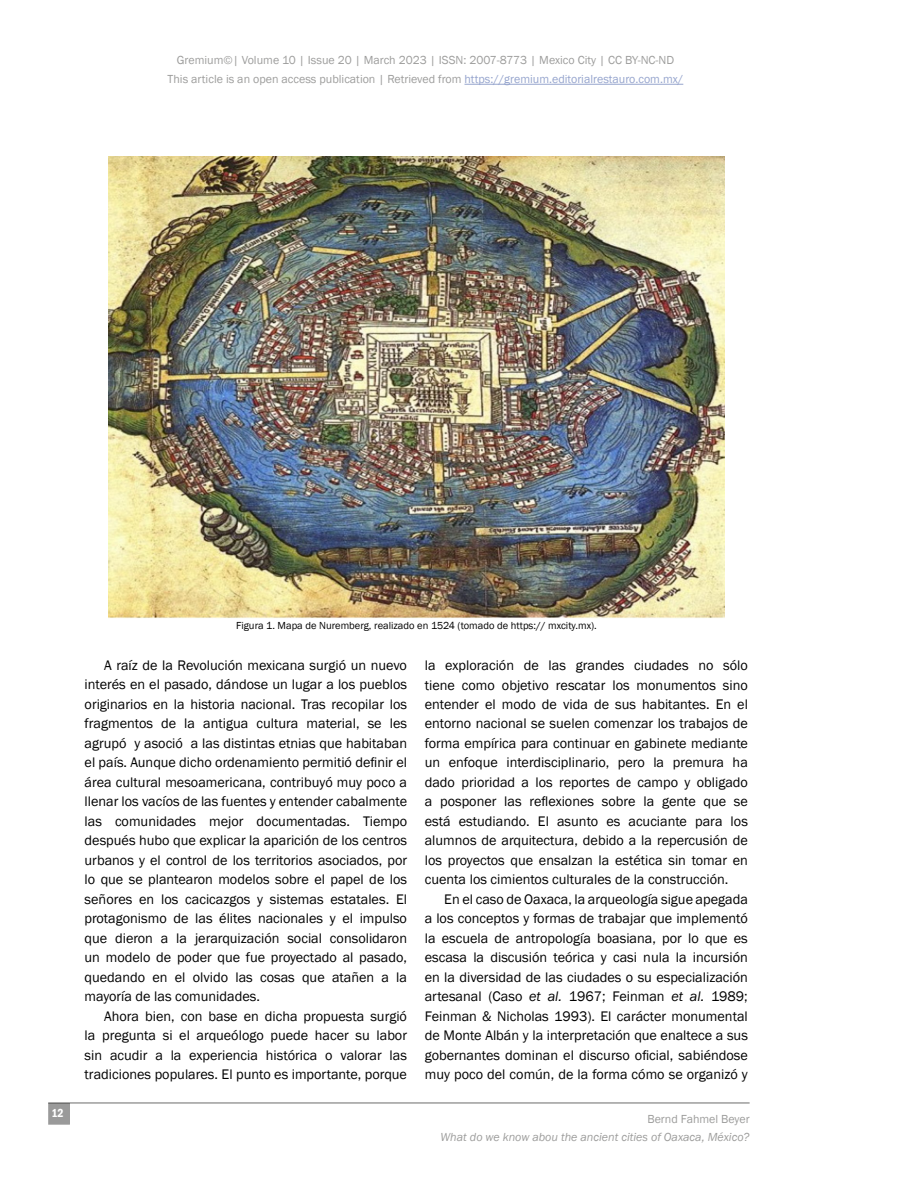
<style>
.page{position:relative;width:918px;height:1188px;background:#fff}
.page>*{position:absolute;margin:0;border:0;box-sizing:border-box;transform-origin:0 0}
.t1{font:14.25px/19.5px "Franklin Gothic";color:#000;text-align:justify}
.t2{font:12px/19.5px "Franklin Gothic";color:#9d9d9c;text-align:center}
.t3{font:italic 12px "Franklin Gothic";color:#9d9d9c}
.t4{font:600 condensed 12px "Franklin Gothic";color:#fff}
.t5{font:10.5px "Franklin Gothic";color:#000}
.s1{color:#95a4cd}
.s2{font-style:italic}
</style>
<div class="page">
<hr style="left:465px;top:84px;width:218px;height:1px;background:#95a4cd">
<hr style="left:48px;top:1102px;width:702px;height:2px;background:#9d9d9c">
<div style="left:49px;top:1104px;width:20px;height:20px;background:#9a9a9a"></div>
<img style="left:108px;top:157px;width:617px;height:461px">
<p class="t2" style="left:168px;top:50px;width:517px">Gremium©| Volume 10 | Issue 20 | March 2023 | ISSN: 2007-8773 | Mexico City | CC BY-NC-ND<br>This article is an open access publication | Retrieved from <span class="s1">https://gremium.editorialrestauro.com.mx/</span></p>
<p class="t4" style="left:51px;top:1105px;width:14px">12</p>
<p class="t5" style="left:236px;top:619px;width:362px">Figura 1. Mapa de Nuremberg, realizado en 1524 (tomado de https:// mxcity.mx).</p>
<p class="t1" style="left:85px;top:656px;width:324px;text-indent:20px">A raíz de la Revolución mexicana surgió un nuevo interés en el pasado, dándose un lugar a los pueblos originarios en la historia nacional. Tras recopilar los fragmentos de la antigua cultura material, se les agrupó y asoció a las distintas etnias que habitaban el país. Aunque dicho ordenamiento permitió definir el área cultural mesoamericana, contribuyó muy poco a llenar los vacíos de las fuentes y entender cabalmente las comunidades mejor documentadas. Tiempo después hubo que explicar la aparición de los centros urbanos y el control de los territorios asociados, por lo que se plantearon modelos sobre el papel de los señores en los cacicazgos y sistemas estatales. El protagonismo de las élites nacionales y el impulso que dieron a la jerarquización social consolidaron un modelo de poder que fue proyectado al pasado, quedando en el olvido las cosas que atañen a la mayoría de las comunidades.</p>
<p class="t1" style="left:85px;top:1006px;width:324px;text-indent:20px">Ahora bien, con base en dicha propuesta surgió la pregunta si el arqueólogo puede hacer su labor sin acudir a la experiencia histórica o valorar las tradiciones populares. El punto es importante, porque</p>
<p class="t1" style="left:425px;top:656px;width:325px">la exploración de las grandes ciudades no sólo tiene como objetivo rescatar los monumentos sino entender el modo de vida de sus habitantes. En el entorno nacional se suelen comenzar los trabajos de forma empírica para continuar en gabinete mediante un enfoque interdisciplinario, pero la premura ha dado prioridad a los reportes de campo y obligado a posponer las reflexiones sobre la gente que se está estudiando. El asunto es acuciante para los alumnos de arquitectura, debido a la repercusión de los proyectos que ensalzan la estética sin tomar en cuenta los cimientos culturales de la construcción.</p>
<p class="t1" style="left:425px;top:890px;width:325px;text-indent:20px">En el caso de Oaxaca, la arqueología sigue apegada a los conceptos y formas de trabajar que implementó la escuela de antropología boasiana, por lo que es escasa la discusión teórica y casi nula la incursión en la diversidad de las ciudades o su especialización artesanal (Caso <span class="s2">et al.</span> 1967; Feinman <span class="s2">et al.</span> 1989; Feinman &amp; Nicholas 1993). El carácter monumental de Monte Albán y la interpretación que enaltece a sus gobernantes dominan el discurso oficial, sabiéndose muy poco del común, de la forma cómo se organizó y</p>
<p class="t2" style="left:647px;top:1110px;width:104px">Bernd Fahmel Beyer</p>
<p class="t3" style="left:441px;top:1130px;width:311px">What do we know abou the ancient cities of Oaxaca, México?</p>
</div>
